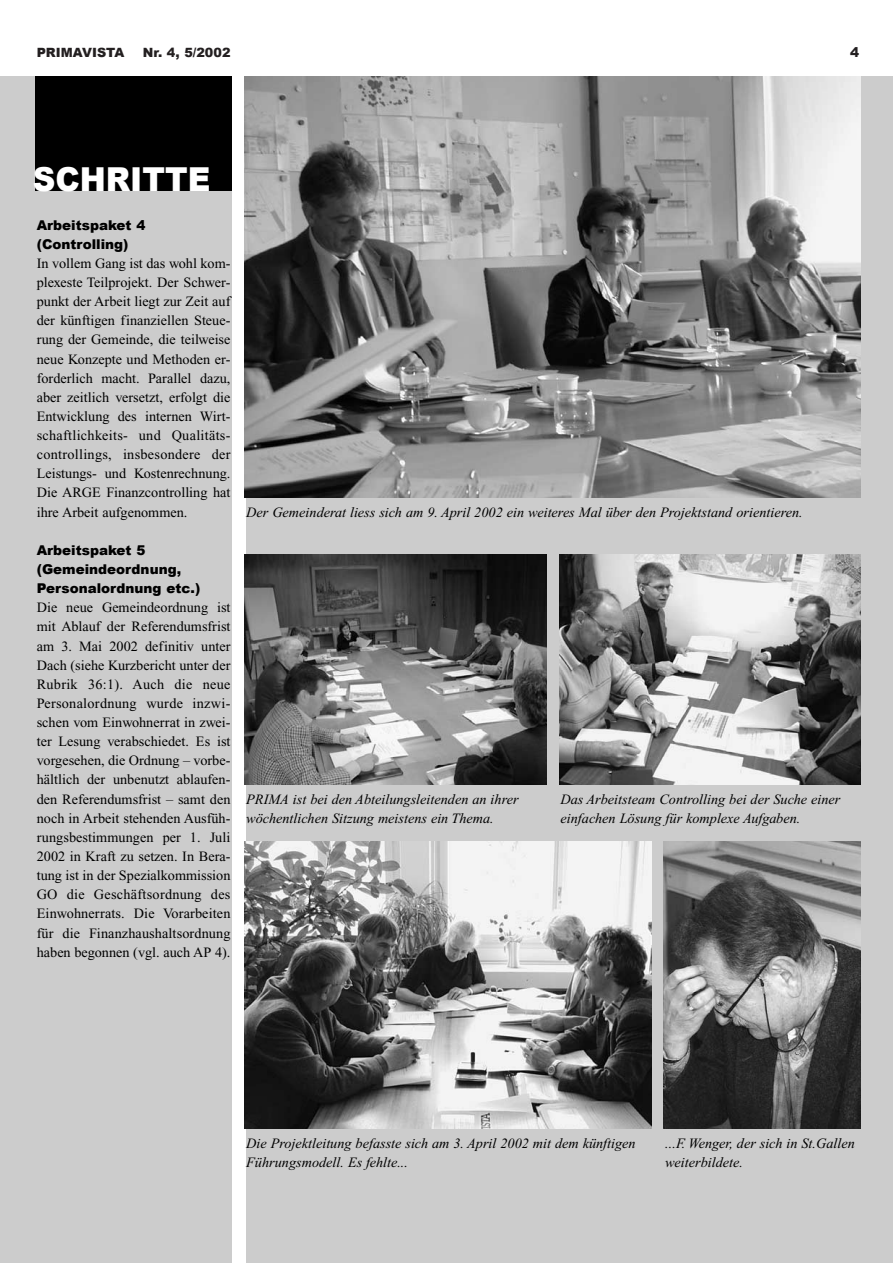
<style>
.page{position:relative;width:893px;height:1263px;background:#fff}
.page>*{position:absolute;margin:0;border:0;box-sizing:border-box;transform-origin:0 0}
.t1{font:900 33px "Arial";color:#fff;scale:.95 1}
.t2{font:14.25px/19.2px "Times New Roman";color:#000;text-align:justify}
.t3{font:italic 14.25px/19.2px "Times New Roman";color:#000}
.t4{font:900 13.5px/19.2px "Arial";color:#000}
.t5{font:900 13.5px "Arial";color:#231f20}
.t6{font:900 12.75px "Arial";color:#231f20}
</style>
<div class="page">
<div style="left:0;top:77px;width:232px;height:1186px;background:#ccc"></div>
<div style="left:35px;top:77px;width:197px;height:114px;background:#000"></div>
<div style="left:246px;top:77px;width:646px;height:1186px;background:#ccc"></div>
<img style="left:663px;top:842px;width:197px;height:287px">
<img style="left:245px;top:77px;width:615px;height:420px">
<img style="left:245px;top:555px;width:301px;height:229px">
<img style="left:245px;top:842px;width:406px;height:287px">
<img style="left:559px;top:555px;width:301px;height:229px">
<p class="t6" style="left:37px;top:43px;width:89px">PRIMAVISTA</p>
<p class="t6" style="left:143px;top:43px;width:89px">Nr. 4, 5/2002</p>
<p class="t5" style="left:850px;top:43px;width:11px">4</p>
<h1 class="t1" style="left:33px;top:155px;width:188px">SCHRITTE</h1>
<p class="t4" style="left:37px;top:215px;width:110px">Arbeitspaket 4 (Controlling)</p>
<p class="t2" style="left:37px;top:255px;width:195px">In vollem Gang ist das wohl kom&shy;plexeste Teilprojekt. Der Schwer&shy;punkt der Arbeit liegt zur Zeit auf der künftigen finanziellen Steue&shy;rung der Gemeinde, die teilweise neue Konzepte und Methoden er&shy;forderlich macht. Parallel dazu, aber zeitlich versetzt, erfolgt die Entwicklung des internen Wirt&shy;schaftlichkeits- und Qualitäts&shy;controllings, insbesondere der Leistungs- und Kostenrechnung.<br>Die ARGE Finanzcontrolling hat ihre Arbeit aufgenommen.</p>
<p class="t4" style="left:37px;top:540px;width:165px">Arbeitspaket 5 (Gemeindeordnung,<br>Personalordnung etc.)</p>
<p class="t2" style="left:37px;top:599px;width:195px">Die neue Gemeindeordnung ist mit Ablauf der Referendumsfrist am 3. Mai 2002 definitiv unter Dach (siehe Kurzbericht unter der Rubrik 36:1). Auch die neue Personalordnung wurde inzwi&shy;schen vom Einwohnerrat in zwei&shy;ter Lesung verabschiedet. Es ist vorgesehen, die Ordnung – vorbe&shy;hältlich der unbenutzt ablaufen&shy;den Referendumsfrist – samt den noch in Arbeit stehenden Ausfüh&shy;rungsbestimmungen per 1. Juli 2002 in Kraft zu setzen. In Bera&shy;tung ist in der Spezialkommission GO die Geschäftsordnung des Einwohnerrats. Die Vorarbeiten für die Finanzhaushaltsordnung haben begonnen (vgl. auch AP 4).</p>
<p class="t3" style="left:246px;top:504px;width:558px">Der Gemeinderat liess sich am 9. April 2002 ein weiteres Mal über den Projektstand orientieren.</p>
<p class="t3" style="left:246px;top:791px;width:274px">PRIMA ist bei den Abteilungsleitenden an ihrer wöchentlichen Sitzung meistens ein Thema.</p>
<p class="t3" style="left:560px;top:791px;width:281px">Das Arbeitsteam Controlling bei der Suche einer einfachen Lösung für komplexe Aufgaben.</p>
<p class="t3" style="left:246px;top:1135px;width:391px">Die Projektleitung befasste sich am 3. April 2002 mit dem künftigen<br>Führungsmodell. Es fehlte...</p>
<p class="t3" style="left:665px;top:1135px;width:191px">...F. Wenger, der sich in St.Gallen weiterbildete.</p>
</div>
